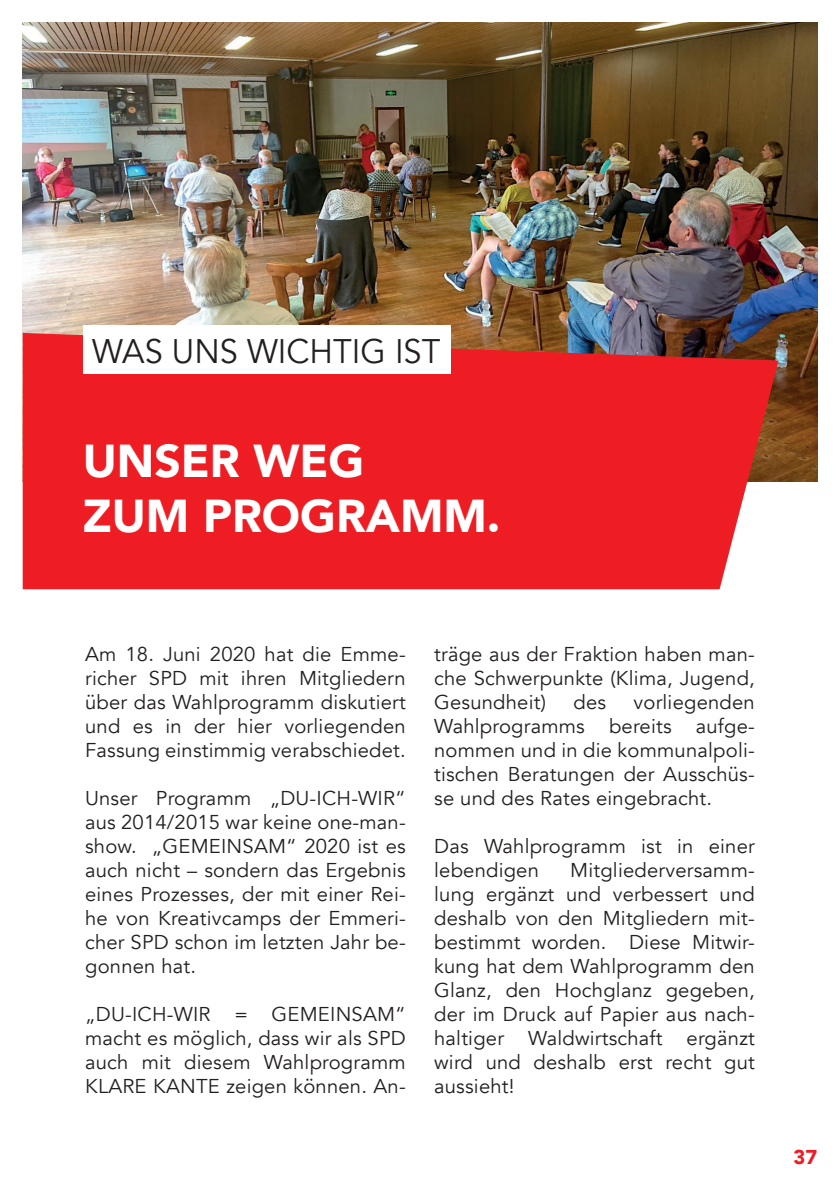
<style>
.page{position:relative;width:840px;height:1191px;background:#fff}
.page>*{position:absolute;margin:0;border:0;box-sizing:border-box;transform-origin:0 0}
.t1{font:900 46px/55.2px "Avenir";color:#fff}
.t2{font:34px "Avenir";color:#231f20;scale:.96 1}
.t3{font:20px/24px "Avenir";letter-spacing:.01em;color:#231f20;text-align:justify}
.t4{font:900 20px "Avenir";color:#ee1d23}
</style>
<div class="page">
<img style="left:23px;top:23px;width:793px;height:458px">
<svg style="left:23px;top:333px;width:755px;height:256px;background:#e7262a"></svg>
<div style="left:83px;top:325px;width:367px;height:48px;background:#fff"></div>
<h2 class="t2" style="left:92px;top:331px;width:364px">WAS UNS WICHTIG IST</h2>
<h1 class="t1" style="left:83px;top:432px;width:419px">UNSER WEG<br>ZUM PROGRAMM.</h1>
<p class="t3" style="left:85px;top:643px;width:322px">Am 18. Juni 2020 hat die Emme&shy;richer SPD mit ihren Mitgliedern über das Wahlprogramm diskutiert und es in der hier vorliegenden Fassung einstimmig verabschiedet.</p>
<p class="t3" style="left:85px;top:787px;width:322px">Unser Programm „DU-ICH-WIR“ aus 2014/2015 war keine one-man&shy;show. „GEMEINSAM“ 2020 ist es auch nicht – sondern das Ergebnis eines Prozesses, der mit einer Rei&shy;he von Kreativcamps der Emmeri&shy;cher SPD schon im letzten Jahr be&shy;gonnen hat.</p>
<p class="t3" style="left:85px;top:1003px;width:322px">„DU-ICH-WIR = GEMEINSAM“ macht es möglich, dass wir als SPD auch mit diesem Wahlprogramm KLARE KANTE zeigen können. An-</p>
<p class="t3" style="left:434px;top:643px;width:322px">träge aus der Fraktion haben man&shy;che Schwerpunkte (Klima, Jugend, Gesundheit)</p>
<p class="t3" style="left:434px;top:691px;width:322px;text-indent:199px">vorliegenden Wahlprogramms bereits aufge&shy;nommen und in die kommunalpoli&shy;tischen Beratungen der Ausschüs&shy;se und des Rates eingebracht.</p>
<p class="t3" style="left:434px;top:835px;width:322px">Das Wahlprogramm ist in einer lebendigen</p>
<p class="t3" style="left:573px;top:691px;width:34px">des</p>
<p class="t3" style="left:434px;top:859px;width:322px;text-indent:136px">Mitgliederversamm&shy;lung ergänzt und verbessert und deshalb von den Mitgliedern mit&shy;bestimmt worden. Diese Mitwir&shy;kung hat dem Wahlprogramm den Glanz, den Hochglanz gegeben, der im Druck auf Papier aus nach&shy;haltiger Waldwirtschaft ergänzt wird und deshalb erst recht gut aussieht!</p>
<p class="t4" style="left:793px;top:1140px;width:25px">37</p>
</div>
